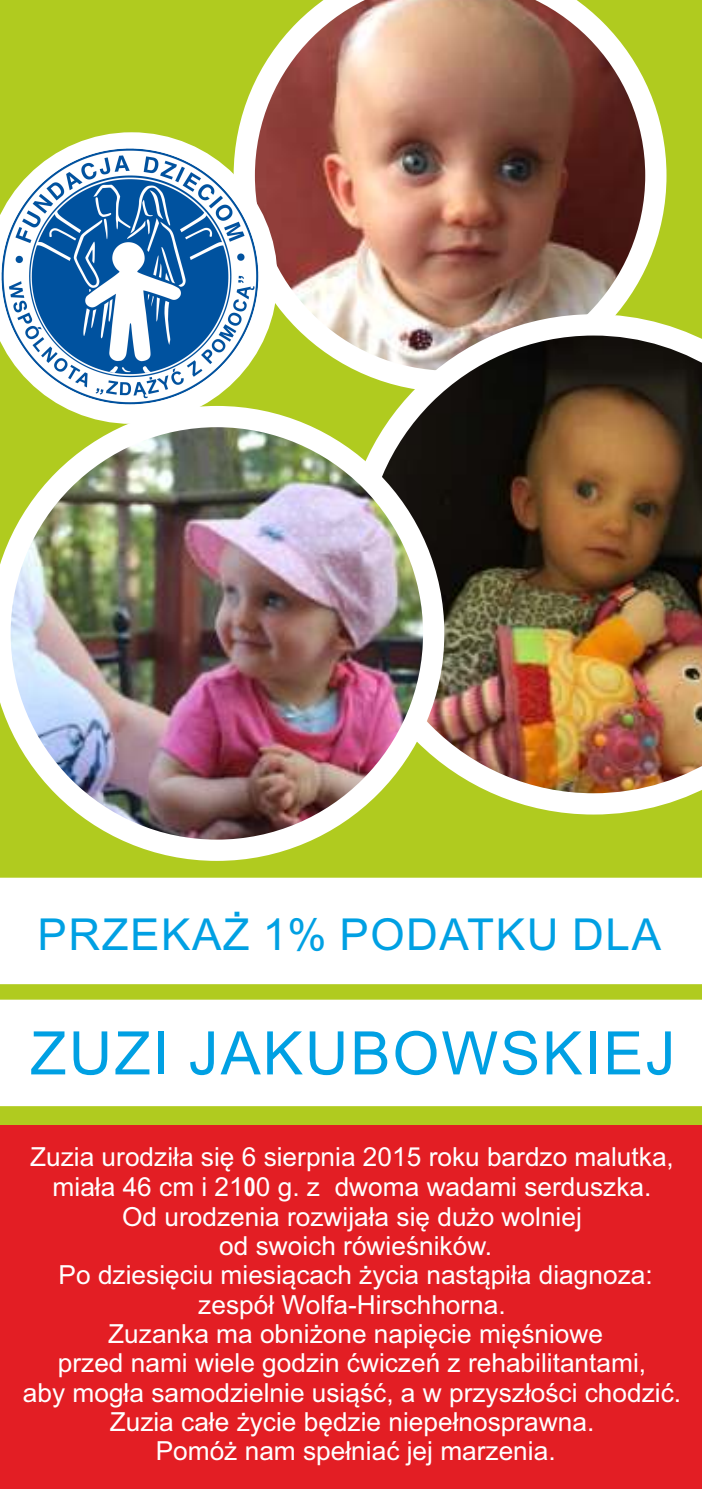
<style>
.page{position:relative;width:702px;height:1489px;background:#fff}
.page>*{position:absolute;margin:0;border:0;box-sizing:border-box;transform-origin:0 0}
.t1{font:60px "Arial";letter-spacing:.035em;color:#00a0e3}
.t2{font:44px "Arial";letter-spacing:.035em;color:#00a0e3}
.t3{font:26.25px/29.5px "Arial";color:#fff;text-align:center}
.s1{font-family:"Arial Narrow";font-weight:700}
</style>
<div class="page">
<div style="left:0;top:0;width:702px;height:1488px;background:#b0cb1f"></div>
<img style="left:238px;top:0;width:428px;height:364px">
<svg style="left:0;top:132px;width:277px;height:274px"></svg>
<img style="left:0;top:146px;width:263px;height:263px;border-radius:50%">
<img style="left:343px;top:314px;width:359px;height:500px">
<img style="left:0;top:406px;width:444px;height:454px">
<div style="left:0;top:1125px;width:702px;height:363px;background:#e31e24"></div>
<div style="left:0;top:877px;width:702px;height:107px;background:#fff"></div>
<div style="left:0;top:999px;width:702px;height:107px;background:#fff"></div>
<h2 class="t2" style="left:37px;top:917px;width:625px">PRZEKAŻ 1% PODATKU DLA</h2>
<h1 class="t1" style="left:30px;top:1030px;width:647px">ZUZI JAKUBOWSKIEJ</h1>
<p class="t3" style="left:23px;top:1144px;width:659px">Zuzia urodziła się 6 sierpnia 2015 roku bardzo malutka, miała 46 cm i 21<span class="s1">0</span>0 g. z dwoma wadami serduszka.<br>Od urodzenia rozwijała się dużo wolniej<br>od swoich rówieśników.<br>Po dziesięciu miesiącach życia nastąpiła diagnoza: zespół Wolfa-Hirschhorna.<br>Zuzanka ma obniżone napięcie mięśniowe<br>przed nami wiele godzin ćwiczeń z rehabilitantami,<br>aby mogła samodzielnie usiąść, a w przyszłości chodzić.<br>Zuzia całe życie będzie niepełnosprawna.<br>Pomóż nam spełniać jej marzenia.</p>
</div>
